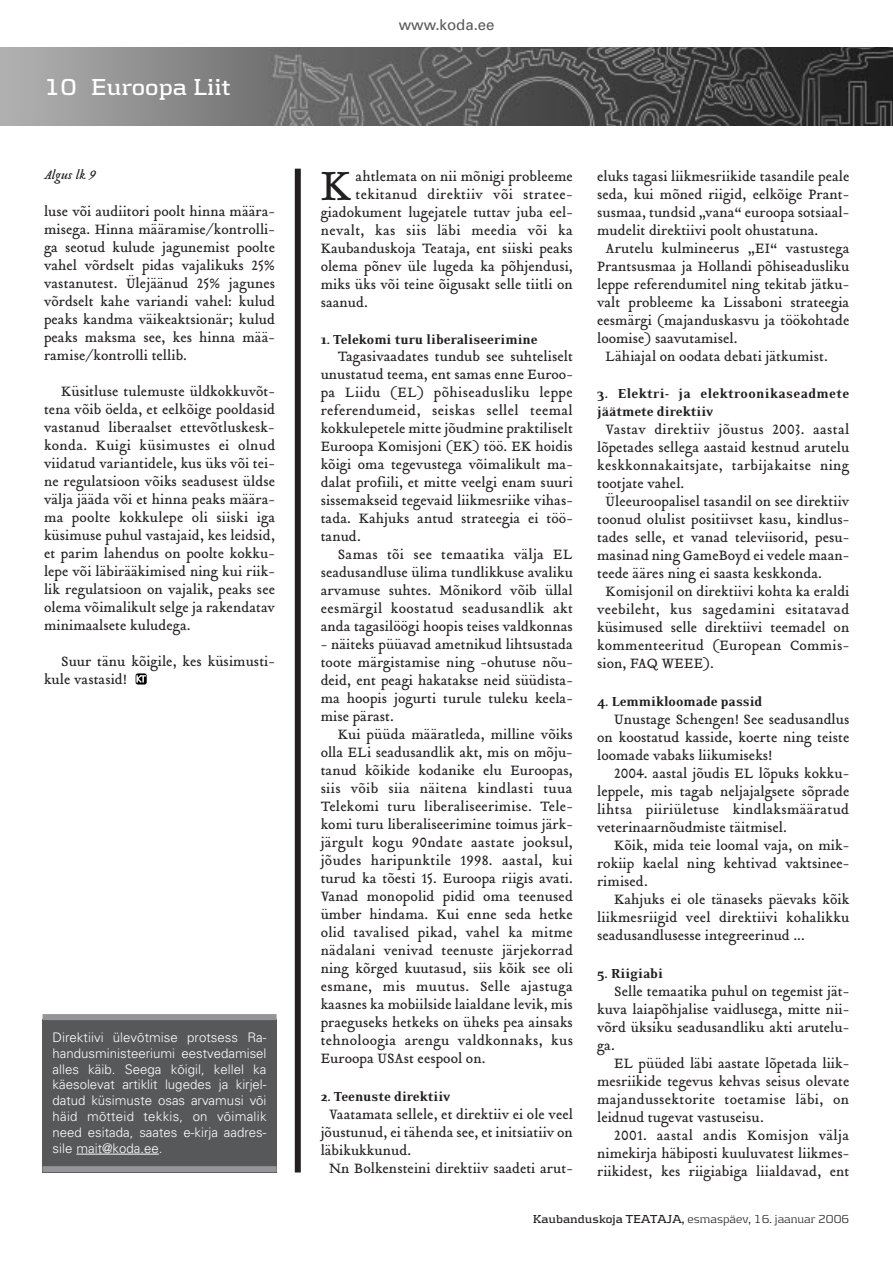
<style>
.page{position:relative;width:893px;height:1262px;background:#fff}
.page>*{position:absolute;margin:0;border:0;box-sizing:border-box;transform-origin:0 0}
.t1{font:45px "Tribute Roman";color:#231f20}
.t2{font:700 24px "Kontrapunkt";color:#fff}
.t3{font:15px/18px "Tribute Roman";color:#231f20;text-align:justify}
.t4{font:15px "Tribute Roman";letter-spacing:.02em;color:#231f20}
.t5{font:900 15px/18px "Eidetic Neo";color:#231f20}
.t6{font:15px "Univers";color:#57585a}
.t7{font:italic 13.5px "Tribute";color:#231f20}
.t8{font:300 13.2px/15.9px "Univers";color:#fff;text-align:justify}
.t9{font:300 12px "Kontrapunkt";color:#231f20}
.s1{font-weight:700}
</style>
<div class="page">
<div style="left:43px;top:1018px;width:233px;height:154px;background:#57585a"></div>
<div style="left:43px;top:1166px;width:233px;height:6px;background:#939598"></div>
<div style="left:43px;top:1014px;width:233px;height:6px;background:#939598"></div>
<img style="left:0;top:47px;width:892px;height:79px">
<hr style="left:76px;top:1153px;width:83px;height:1px;background:#fff">
<div style="left:295px;top:169px;width:6px;height:1003px;background:#231f20"></div>
<svg style="left:136px;top:673px;width:11px;height:11px"></svg>
<svg style="left:136px;top:675px;width:10px;height:7px"></svg>
<h2 class="t2" style="left:44px;top:79px;width:188px">10 Euroopa Liit</h2>
<p class="t7" style="left:44px;top:169px;width:53px">Algus lk 9</p>
<p class="t3" style="left:44px;top:204px;width:233px">luse või audiitori poolt hinna määra&shy;misega. Hinna määramise/kontrolli&shy;ga seotud kulude jagunemist poolte vahel võrdselt pidas vajalikuks 25% vastanutest. Ülejäänud 25% jagunes võrdselt kahe variandi vahel: kulud peaks kandma väikeaktsionär; kulud peaks maksma see, kes hinna mää&shy;ramise/kontrolli tellib.</p>
<p class="t3" style="left:44px;top:384px;width:233px;text-indent:17px">Küsitluse tulemuste üldkokkuvõt&shy;tena võib öelda, et eelkõige pooldasid vastanud liberaalset ettevõtluskesk&shy;konda. Kuigi küsimustes ei olnud viidatud variantidele, kus üks või tei&shy;ne regulatsioon võiks seadusest üldse välja jääda või et hinna peaks määra&shy;ma poolte kokkulepe oli siiski iga küsimuse puhul vastajaid, kes leidsid, et parim lahendus on poolte kokku&shy;lepe või läbirääkimised ning kui riik&shy;lik regulatsioon on vajalik, peaks see olema võimalikult selge ja rakendatav minimaalsete kuludega.</p>
<p class="t3" style="left:44px;top:654px;width:232px;text-indent:17px">Suur tänu kõigile, kes küsimusti&shy;kule vastasid!</p>
<p class="t8" style="left:53px;top:1030px;width:215px">Direktiivi ülevõtmise protsess Ra&shy;handusministeeriumi eestvedamisel alles käib. Seega kõigil, kellel ka käesolevat artiklit lugedes ja kirjel&shy;datud küsimuste osas arvamusi või häid mõtteid tekkis, on võimalik need esitada, saates e-kirja aadres&shy;sile mait@koda.ee.</p>
<p class="t6" style="left:399px;top:19px;width:97px">www.koda.ee</p>
<p class="t3" style="left:355px;top:169px;width:219px">ahtlemata on nii mõnigi probleeme</p>
<p class="t4" style="left:355px;top:188px;width:219px">tekitanud direktiiv või stratee-</p>
<p class="t3" style="left:321px;top:205px;width:254px">giadokument lugejatele tuttav juba eel-</p>
<p class="t4" style="left:321px;top:224px;width:253px">nevalt, kas siis läbi meedia või ka</p>
<p class="t3" style="left:321px;top:241px;width:254px">Kaubanduskoja Teataja, ent siiski peaks</p>
<p class="t3" style="left:321px;top:259px;width:254px">olema põnev üle lugeda ka põhjendusi,</p>
<p class="t3" style="left:321px;top:277px;width:254px">miks üks või teine õigusakt selle tiitli on</p>
<p class="t3" style="left:321px;top:295px;width:49px">saanud.</p>
<p class="t5" style="left:321px;top:332px;width:219px">1. Telekomi turu liberaliseerimine</p>
<p class="t3" style="left:321px;top:349px;width:254px;text-indent:17px">Tagasivaadates tundub see suhteliselt unustatud teema, ent samas enne Euroo&shy;pa Liidu (EL) põhiseadusliku leppe referendumeid, seiskas sellel teemal kokkulepetele mitte jõudmine praktiliselt Euroopa Komisjoni (EK) töö. EK hoidis kõigi oma tegevustega võimalikult ma&shy;dalat profiili, et mitte veelgi enam suuri sissemakseid tegevaid liikmesriike vihas&shy;tada. Kahjuks antud strateegia ei töö&shy;tanud.</p>
<p class="t3" style="left:321px;top:547px;width:254px;text-indent:17px">Samas tõi see temaatika välja EL seadusandluse ülima tundlikkuse avaliku arvamuse suhtes. Mõnikord võib üllal eesmärgil koostatud seadusandlik akt anda tagasilöögi hoopis teises valdkonnas</p>
<p class="t3" style="left:321px;top:637px;width:254px">- näiteks püüavad ametnikud lihtsustada toote märgistamise ning -ohutuse nõu&shy;deid, ent peagi hakatakse neid süüdista&shy;ma hoopis jogurti turule tuleku keela&shy;mise pärast.</p>
<p class="t3" style="left:321px;top:727px;width:254px;text-indent:17px">Kui püüda määratleda, milline võiks olla ELi seadusandlik akt, mis on mõju&shy;tanud kõikide kodanike elu Euroopas, siis võib siia näitena kindlasti tuua Telekomi turu liberaliseerimise. Tele&shy;komi turu liberaliseerimine toimus järk&shy;järgult kogu 90ndate aastate jooksul, jõudes haripunktile 1998. aastal, kui turud ka tõesti 15. Euroopa riigis avati.<br>Vanad monopolid pidid oma teenused ümber hindama. Kui enne seda hetke olid tavalised pikad, vahel ka mitme nädalani venivad teenuste järjekorrad ning kõrged kuutasud, siis kõik see oli esmane, mis muutus. Selle ajastuga kaasnes ka mobiilside laialdane levik, mis praeguseks hetkeks on üheks pea ainsaks tehnoloogia arengu valdkonnaks, kus Euroopa USAst eespool on.</p>
<p class="t5" style="left:321px;top:1088px;width:131px">2. Teenuste direktiiv</p>
<p class="t3" style="left:329px;top:1106px;width:245px">Vaatamata sellele, et direktiiv ei ole veel</p>
<p class="t3" style="left:321px;top:1124px;width:254px">jõustunud, ei tähenda see, et initsiatiiv on</p>
<p class="t3" style="left:321px;top:1142px;width:92px">läbikukkunud.</p>
<p class="t3" style="left:329px;top:1160px;width:245px">Nn Bolkensteini direktiiv saadeti arut-</p>
<h1 class="t1" style="left:321px;top:167px;width:33px">K</h1>
<p class="t3" style="left:597px;top:169px;width:254px">eluks tagasi liikmesriikide tasandile peale</p>
<p class="t3" style="left:597px;top:187px;width:254px">seda, kui mõned riigid, eelkõige Prant-</p>
<p class="t3" style="left:597px;top:205px;width:254px">susmaa, tundsid „vana“ euroopa sotsiaal-</p>
<p class="t3" style="left:597px;top:223px;width:223px">mudelit direktiivi poolt ohustatuna.</p>
<p class="t3" style="left:605px;top:241px;width:245px">Arutelu kulmineerus „EI“ vastustega</p>
<p class="t3" style="left:597px;top:259px;width:254px">Prantsusmaa ja Hollandi põhiseadusliku</p>
<p class="t3" style="left:597px;top:277px;width:254px">leppe referendumitel ning tekitab jätku-</p>
<p class="t3" style="left:597px;top:295px;width:254px">valt probleeme ka Lissaboni strateegia</p>
<p class="t3" style="left:597px;top:313px;width:254px">eesmärgi (majanduskasvu ja töökohtade</p>
<p class="t3" style="left:597px;top:331px;width:142px">loomise) saavutamisel.</p>
<p class="t3" style="left:605px;top:349px;width:224px">Lähiajal on oodata debati jätkumist.</p>
<p class="t5" style="left:597px;top:386px;width:254px">3. Elektri- ja elektroonikaseadmete jäätmete direktiiv</p>
<p class="t4" style="left:605px;top:423px;width:245px">Vastav direktiiv jõustus 2003. aastal</p>
<p class="t3" style="left:597px;top:440px;width:254px">lõpetades sellega aastaid kestnud arutelu</p>
<p class="t4" style="left:597px;top:459px;width:253px">keskkonnakaitsjate, tarbijakaitse ning</p>
<p class="t3" style="left:597px;top:476px;width:89px">tootjate vahel.</p>
<p class="t3" style="left:605px;top:494px;width:245px">Üleeuroopalisel tasandil on see direktiiv</p>
<p class="t3" style="left:597px;top:512px;width:254px">toonud olulist positiivset kasu, kindlus-</p>
<p class="t3" style="left:597px;top:530px;width:254px">tades selle, et vanad televiisorid, pesu-</p>
<p class="t3" style="left:597px;top:548px;width:254px">masinad ning GameBoyd ei vedele maan-</p>
<p class="t3" style="left:597px;top:566px;width:226px">teede ääres ning ei saasta keskkonda.</p>
<p class="t3" style="left:605px;top:584px;width:245px">Komisjonil on direktiivi kohta ka eraldi</p>
<p class="t4" style="left:597px;top:603px;width:253px">veebileht, kus sagedamini esitatavad</p>
<p class="t3" style="left:597px;top:620px;width:254px">küsimused selle direktiivi teemadel on</p>
<p class="t3" style="left:597px;top:638px;width:254px">kommenteeritud (European Commis-</p>
<p class="t3" style="left:597px;top:656px;width:118px">sion, FAQ WEEE).</p>
<p class="t5" style="left:597px;top:694px;width:167px">4. Lemmikloomade passid</p>
<p class="t3" style="left:597px;top:712px;width:254px;text-indent:17px">Unustage Schengen! See seadusandlus on koostatud kasside, koerte ning teiste loomade vabaks liikumiseks!</p>
<p class="t3" style="left:597px;top:766px;width:254px;text-indent:17px">2004. aastal jõudis EL lõpuks kokku&shy;leppele, mis tagab neljajalgsete sõprade lihtsa piiriületuse kindlaksmääratud veterinaarnõudmiste täitmisel.</p>
<p class="t3" style="left:597px;top:838px;width:254px;text-indent:17px">Kõik, mida teie loomal vaja, on mik&shy;rokiip kaelal ning kehtivad vaktsinee&shy;rimised.</p>
<p class="t3" style="left:597px;top:892px;width:254px;text-indent:17px">Kahjuks ei ole tänaseks päevaks kõik liikmesriigid veel direktiivi kohalikku seadusandlusesse integreerinud ...</p>
<p class="t5" style="left:597px;top:965px;width:67px">5. Riigiabi</p>
<p class="t3" style="left:597px;top:983px;width:254px;text-indent:17px">Selle temaatika puhul on tegemist jät&shy;kuva laiapõhjalise vaidlusega, mitte nii&shy;võrd üksiku seadusandliku akti arutelu&shy;ga.</p>
<p class="t3" style="left:597px;top:1055px;width:254px;text-indent:17px">EL püüded läbi aastate lõpetada liik&shy;mesriikide tegevus kehvas seisus olevate majandussektorite toetamise läbi, on leidnud tugevat vastuseisu.</p>
<p class="t3" style="left:597px;top:1127px;width:254px;text-indent:17px">2001. aastal andis Komisjon välja nimekirja häbiposti kuuluvatest liikmes&shy;riikidest, kes riigiabiga liialdavad, ent</p>
<p class="t9" style="left:532px;top:1215px;width:318px"><span class="s1">Kaubanduskoja TEATAJA,</span> esmaspäev, 16. jaanuar 2006</p>
</div>
